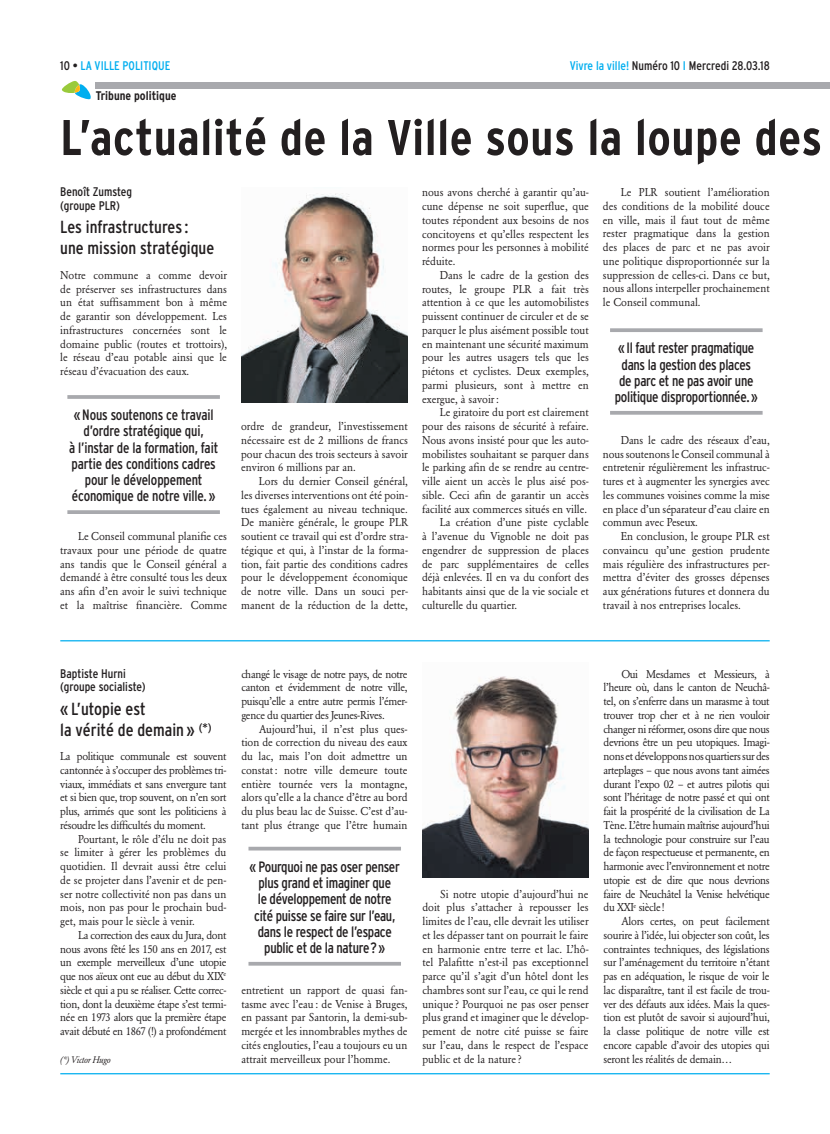
<style>
.page{position:relative;width:830px;height:1134px;background:#fff}
.page>*{position:absolute;margin:0;border:0;box-sizing:border-box;transform-origin:0 0}
.t1{font:700 condensed 50px "Interstate";letter-spacing:.01em;color:#231f20}
.t2{font:condensed 17.5px/21px "Interstate";color:#231f20}
.t3{font:condensed 15px/16.2px "Interstate";letter-spacing:-.02em;color:#231f20;text-align:center;scale:.95 1}
.t4{font:condensed 12.5px/13.8px "Interstate";color:#231f20}
.t5{font:condensed 12.5px "Interstate";color:#00aeef}
.t6{font:700 condensed 12.5px "Interstate";color:#231f20}
.t7{font:11.25px/13.8px "Garamond BE";color:#231f20;text-align:justify;scale:.95 1}
.t8{font:italic 9.38px "Garamond BE";letter-spacing:-.02em;color:#231f20;scale:.95 1}
.s1{color:#231f20}
.s2{color:#00aeef}
</style>
<div class="page">
<hr style="left:60px;top:1073px;width:709px;height:1px;background:#00aeef">
<div style="left:96px;top:83px;width:733px;height:6px;background:#a8a9ad"></div>
<svg style="left:62px;top:81px;width:29px;height:18px"></svg>
<img style="left:241px;top:193px;width:166px;height:209px">
<hr style="left:248px;top:847px;width:153px;height:3px;background:#a8a9ad">
<svg style="left:248px;top:962px;width:153px;height:4px"></svg>
<hr style="left:60px;top:640px;width:709px;height:1px;background:#00aeef">
<hr style="left:67px;top:395px;width:153px;height:4px;background:#b1b2b5">
<svg style="left:67px;top:510px;width:153px;height:4px"></svg>
<svg style="left:610px;top:328px;width:152px;height:4px"></svg>
<svg style="left:610px;top:411px;width:152px;height:4px"></svg>
<img style="left:422px;top:676px;width:166px;height:201px">
<p class="t5" style="left:60px;top:59px;width:111px"><span class="s1">10 •</span> LA VILLE POLITIQUE</p>
<p class="t4" style="left:569px;top:59px;width:201px"><span class="s2">Vivre la ville!</span> Numéro 10 <span class="s2">I</span> Mercredi 28.03.18</p>
<p class="t6" style="left:96px;top:89px;width:82px">Tribune politique</p>
<h1 class="t1" style="left:60px;top:110px;width:763px">L’actualité de la Ville sous la loupe des</h1>
<p class="t4" style="left:60px;top:185px;width:73px">Benoît Zumsteg (groupe PLR)</p>
<h2 class="t2" style="left:60px;top:217px;width:155px">Les infrastructures: une mission stratégique</h2>
<p class="t7" style="left:60px;top:268px;width:177px">Notre commune a comme devoir de préserver ses infrastructures dans un état suffisamment bon à même de garantir son développement. Les infrastructures concernées sont le domaine public (routes et trottoirs), le réseau d’eau potable ainsi que le réseau d’évacuation des eaux.</p>
<p class="t7" style="left:602px;top:186px;width:177px;text-indent:18px">Le PLR soutient l’amélioration des conditions de la mobilité douce en ville, mais il faut tout de même rester pragmatique dans la gestion des places de parc et ne pas avoir une politique disproportionnée sur la suppression de celles-ci. Dans ce but, nous allons interpeller prochainement le Conseil communal.</p>
<p class="t7" style="left:422px;top:186px;width:177px">nous avons cherché à garantir qu’au&shy;cune dépense ne soit superflue, que toutes répondent aux besoins de nos concitoyens et qu’elles respectent les normes pour les personnes à mobilité réduite.</p>
<p class="t7" style="left:422px;top:268px;width:177px;text-indent:18px">Dans le cadre de la gestion des routes, le groupe PLR a fait très attention à ce que les automobilistes puissent continuer de circuler et de se parquer le plus aisément possible tout en maintenant une sécurité maximum pour les autres usagers tels que les piétons et cyclistes. Deux exemples, parmi plusieurs, sont à mettre en exergue, à savoir:</p>
<p class="t7" style="left:439px;top:406px;width:158px">Le giratoire du port est clairement</p>
<p class="t7" style="left:422px;top:419px;width:177px">pour des raisons de sécurité à refaire.</p>
<p class="t7" style="left:422px;top:433px;width:177px">Nous avons insisté pour que les auto-</p>
<p class="t7" style="left:422px;top:447px;width:177px">mobilistes souhaitant se parquer dans</p>
<p class="t7" style="left:422px;top:461px;width:177px">le parking afin de se rendre au centre-</p>
<p class="t7" style="left:422px;top:474px;width:177px">ville aient un accès le plus aisé pos-</p>
<p class="t7" style="left:422px;top:488px;width:177px">sible. Ceci afin de garantir un accès</p>
<p class="t7" style="left:422px;top:502px;width:175px">facilité aux commerces situés en ville.</p>
<p class="t7" style="left:439px;top:516px;width:158px">La création d’une piste cyclable</p>
<p class="t7" style="left:422px;top:529px;width:177px">à l’avenue du Vignoble ne doit pas</p>
<p class="t7" style="left:422px;top:543px;width:177px">engendrer de suppression de places</p>
<p class="t7" style="left:422px;top:557px;width:177px">de parc supplémentaires de celles</p>
<p class="t7" style="left:422px;top:571px;width:177px">déjà enlevées. Il en va du confort des</p>
<p class="t7" style="left:422px;top:584px;width:177px">habitants ainsi que de la vie sociale et</p>
<p class="t7" style="left:422px;top:598px;width:102px">culturelle du quartier.</p>
<h3 class="t3" style="left:614px;top:340px;width:152px">«Il faut rester pragmatique dans la gestion des places de parc et ne pas avoir une politique disproportionnée.»</h3>
<h3 class="t3" style="left:69px;top:407px;width:158px">«Nous soutenons ce travail d’ordre stratégique qui,<br>à l’instar de la formation, fait partie des conditions cadres pour le développement économique de notre ville.»</h3>
<p class="t7" style="left:241px;top:419px;width:177px">ordre de grandeur, l’investissement nécessaire est de 2 millions de francs pour chacun des trois secteurs à savoir environ 6 millions par an.</p>
<p class="t7" style="left:241px;top:474px;width:177px;text-indent:18px">Lors du dernier Conseil général, les diverses interventions ont été poin&shy;tues également au niveau technique.<br>De manière générale, le groupe PLR soutient ce travail qui est d’ordre stra&shy;tégique et qui, à l’instar de la forma&shy;tion, fait partie des conditions cadres pour le développement économique de notre ville. Dans un souci per&shy;manent de la réduction de la dette,</p>
<p class="t7" style="left:602px;top:433px;width:177px;text-indent:18px">Dans le cadre des réseaux d’eau, nous soutenons le Conseil communal à entretenir régulièrement les infrastruc&shy;tures et à augmenter les synergies avec les communes voisines comme la mise en place d’un séparateur d’eau claire en commun avec Peseux.</p>
<p class="t7" style="left:602px;top:529px;width:177px;text-indent:18px">En conclusion, le groupe PLR est convaincu qu’une gestion prudente mais régulière des infrastructures per&shy;mettra d’éviter des grosses dépenses aux générations futures et donnera du travail à nos entreprises locales.</p>
<p class="t7" style="left:60px;top:529px;width:177px;text-indent:18px">Le Conseil communal planifie ces travaux pour une période de quatre ans tandis que le Conseil général a demandé à être consulté tous les deux ans afin d’en avoir le suivi technique et la maîtrise financière. Comme</p>
<p class="t4" style="left:60px;top:666px;width:87px">Baptiste Hurni (groupe socialiste)</p>
<h2 class="t2" style="left:60px;top:698px;width:153px">« L’utopie est<br>la vérité de demain » <sup>(*)</sup></h2>
<p class="t7" style="left:60px;top:749px;width:176px">La politique communale est souvent cantonnée à s’occuper des problèmes tri&shy;viaux, immédiats et sans envergure tant et si bien que, trop souvent, on n’en sort plus, arrimés que sont les politiciens à résoudre les difficultés du moment.</p>
<p class="t7" style="left:60px;top:832px;width:176px;text-indent:18px">Pourtant, le rôle d’élu ne doit pas se limiter à gérer les problèmes du quotidien. Il devrait aussi être celui de se projeter dans l’avenir et de pen&shy;ser notre collectivité non pas dans un mois, non pas pour le prochain bud&shy;get, mais pour le siècle à venir.</p>
<p class="t7" style="left:60px;top:928px;width:176px;text-indent:18px">La correction des eaux du Jura, dont nous avons fêté les 150 ans en 2017, est un exemple merveilleux d’une utopie que nos aïeux ont eue au début du XIX<sup>e </sup>siècle et qui a pu se réaliser. Cette correc&shy;tion, dont la deuxième étape s’est termi&shy;née en 1973 alors que la première étape avait débuté en 1867 (!) a profondément</p>
<p class="t8" style="left:60px;top:1054px;width:55px">(*) Victor Hugo</p>
<p class="t7" style="left:241px;top:667px;width:176px">changé le visage de notre pays, de notre canton et évidemment de notre ville, puisqu’elle a entre autre permis l’émer&shy;gence du quartier des Jeunes-Rives.</p>
<p class="t7" style="left:241px;top:722px;width:176px;text-indent:18px">Aujourd’hui, il n’est plus ques&shy;tion de correction du niveau des eaux du lac, mais l’on doit admettre un constat: notre ville demeure toute entière tournée vers la montagne, alors qu’elle a la chance d’être au bord du plus beau lac de Suisse. C’est d’au&shy;tant plus étrange que l’être humain</p>
<h3 class="t3" style="left:249px;top:858px;width:159px">« Pourquoi ne pas oser penser plus grand et imaginer que<br>le développement de notre cité puisse se faire sur l’eau, dans le respect de l’espace public et de la nature?»</h3>
<p class="t7" style="left:241px;top:983px;width:176px">entretient un rapport de quasi fan&shy;tasme avec l’eau: de Venise à Bruges, en passant par Santorin, la demi-sub&shy;mergée et les innombrables mythes de cités englouties, l’eau a toujours eu un attrait merveilleux pour l’homme.</p>
<p class="t7" style="left:422px;top:887px;width:176px;text-indent:18px">Si notre utopie d’aujourd’hui ne doit plus s’attacher à repousser les limites de l’eau, elle devrait les utiliser et les dépasser tant on pourrait le faire en harmonie entre terre et lac. L’hô&shy;tel Palafitte n’est-il pas exceptionnel parce qu’il s’agit d’un hôtel dont les chambres sont sur l’eau, ce qui le rend unique ? Pourquoi ne pas oser penser plus grand et imaginer que le dévelop&shy;pement de notre cité puisse se faire sur l’eau, dans le respect de l’espace public et de la nature ?</p>
<p class="t7" style="left:603px;top:667px;width:176px;text-indent:18px">Oui Mesdames et Messieurs, à l’heure où, dans le canton de Neuchâ&shy;tel, on s’enferre dans un marasme à tout trouver trop cher et à ne rien vouloir changer ni réformer, osons dire que nous devrions être un peu utopiques. Imagi&shy;nons et développons nos quartiers sur des arteplages – que nous avons tant aimées durant l’expo 02 – et autres pilotis qui sont l’héritage de notre passé et qui ont fait la prospérité de la civilisation de La Tène. L’être humain maîtrise aujourd’hui la technologie pour construire sur l’eau de façon respectueuse et permanente, en harmonie avec l’environnement et notre utopie est de dire que nous devrions faire de Neuchâtel la Venise helvétique du XXI<sup>e</sup> siècle!</p>
<p class="t7" style="left:603px;top:914px;width:176px;text-indent:18px">Alors certes, on peut facilement sourire à l’idée, lui objecter son coût, les contraintes techniques, des législations sur l’aménagement du territoire n’étant pas en adéquation, le risque de voir le lac disparaître, tant il est facile de trou&shy;ver des défauts aux idées. Mais la ques&shy;tion est plutôt de savoir si aujourd’hui, la classe politique de notre ville est encore capable d’avoir des utopies qui seront les réalités de demain…</p>
</div>
